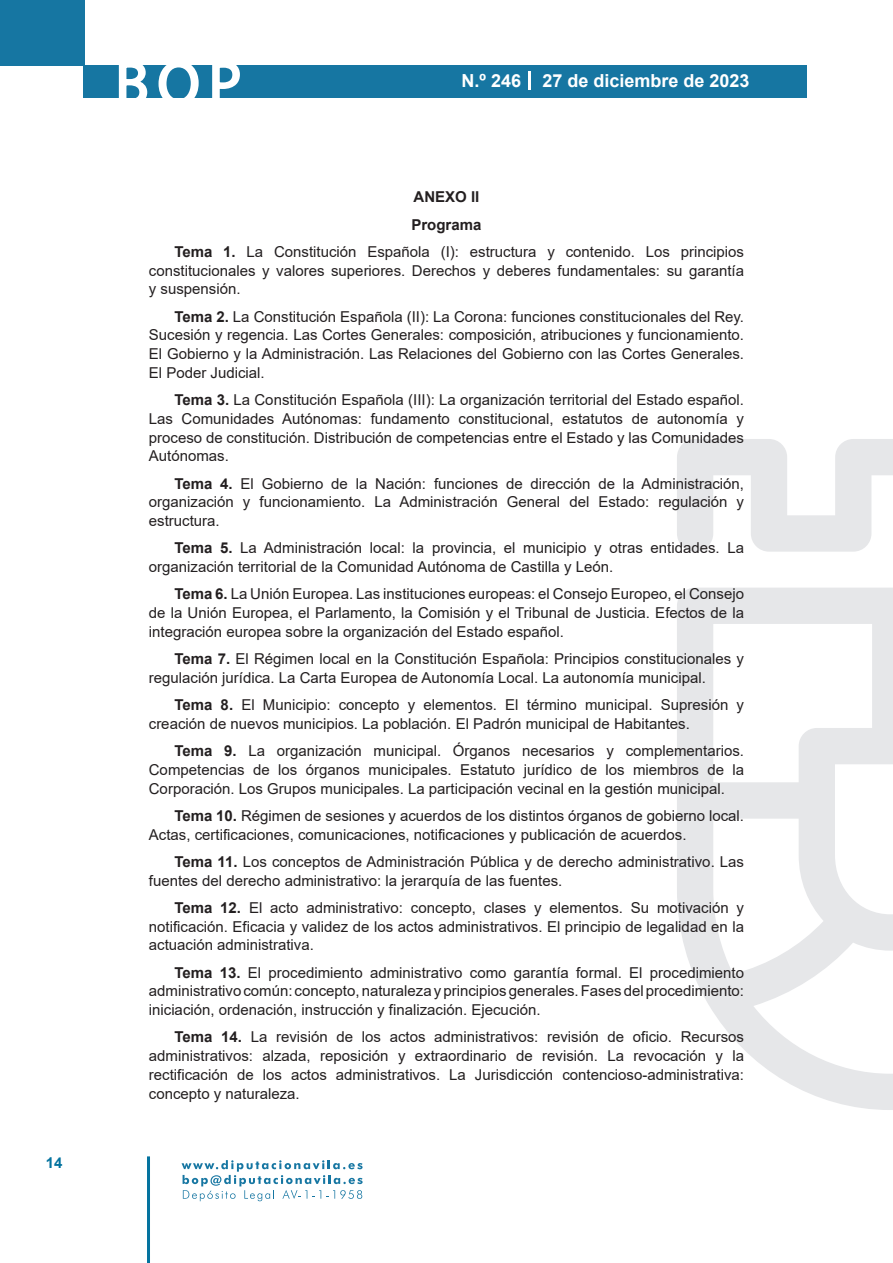
<style>
.page{position:relative;width:893px;height:1263px;background:#fff}
.page>*{position:absolute;margin:0;border:0;box-sizing:border-box;transform-origin:0 0}
.t1{font:500 61.5px "Avant Garde";color:#fff}
.t2{font:700 18px "Arial";color:#fff}
.texto_normal{font:15px/18.8px "Arial";color:#231f20;text-align:justify}
.texto_centrado{font:700 15px "Arial";color:#231f20}
.t3{font:700 15px "Arial";color:#04739f}
.s1{font-weight:700}
</style>
<div class="page">
<div style="left:0;top:0;width:85px;height:65px;background:#1676a2"></div>
<div style="left:84px;top:65px;width:723px;height:33px;background:#1676a2"></div>
<svg style="left:118px;top:65px;width:30px;height:33px"></svg>
<svg style="left:158px;top:65px;width:41px;height:33px"></svg>
<svg style="left:212px;top:65px;width:28px;height:33px"></svg>
<svg style="left:182px;top:1160px;width:181px;height:41px"></svg>
<hr style="left:147px;top:1156px;width:3px;height:107px;background:#04739f">
<svg style="left:529px;top:71px;width:2px;height:19px"></svg>
<svg style="left:677px;top:439px;width:216px;height:671px"></svg>
<p class="t3" style="left:46px;top:1152px;width:18px">14</p>
<h1 class="t1" style="left:115px;top:46px;width:128px">BOP</h1>
<p class="t2" style="left:462px;top:68px;width:289px">N.º 246 27 de diciembre de 2023</p>
<p class="texto_centrado" style="left:414px;top:186px;width:67px">ANEXO II</p>
<p class="texto_centrado" style="left:411px;top:214px;width:72px">Programa</p>
<p class="texto_normal" style="left:149px;top:242px;width:597px;text-indent:26px"><span class="s1">Tema 1.</span> La Constitución Española (I): estructura y contenido. Los principios constitucionales y valores superiores. Derechos y deberes fundamentales: su garantía y suspensión.</p>
<p class="texto_normal" style="left:149px;top:307px;width:597px;text-indent:26px"><span class="s1">Tema 2.</span> La Constitución Española (II): La Corona: funciones constitucionales del Rey.<br>Sucesión y regencia. Las Cortes Generales: composición, atribuciones y funcionamiento.<br>El Gobierno y la Administración. Las Relaciones del Gobierno con las Cortes Generales.<br>El Poder Judicial.</p>
<p class="texto_normal" style="left:149px;top:390px;width:597px;text-indent:26px"><span class="s1">Tema 3.</span> La Constitución Española (III): La organización territorial del Estado español.<br>Las Comunidades Autónomas: fundamento constitucional, estatutos de autonomía y proceso de constitución. Distribución de competencias entre el Estado y las Comunidades Autónomas.</p>
<p class="texto_normal" style="left:149px;top:474px;width:597px;text-indent:26px"><span class="s1">Tema 4.</span> El Gobierno de la Nación: funciones de dirección de la Administración, organización y funcionamiento. La Administración General del Estado: regulación y estructura.</p>
<p class="texto_normal" style="left:149px;top:539px;width:597px;text-indent:26px"><span class="s1">Tema 5.</span> La Administración local: la provincia, el municipio y otras entidades. La organización territorial de la Comunidad Autónoma de Castilla y León.</p>
<p class="texto_normal" style="left:149px;top:585px;width:597px;text-indent:26px"><span class="s1">Tema 6.</span> La Unión Europea. Las instituciones europeas: el Consejo Europeo, el Consejo de la Unión Europea, el Parlamento, la Comisión y el Tribunal de Justicia. Efectos de la integración europea sobre la organización del Estado español.</p>
<p class="texto_normal" style="left:149px;top:649px;width:597px;text-indent:26px"><span class="s1">Tema 7.</span> El Régimen local en la Constitución Española: Principios constitucionales y regulación jurídica. La Carta Europea de Autonomía Local. La autonomía municipal.</p>
<p class="texto_normal" style="left:149px;top:695px;width:597px;text-indent:26px"><span class="s1">Tema 8.</span> El Municipio: concepto y elementos. El término municipal. Supresión y creación de nuevos municipios. La población. El Padrón municipal de Habitantes.</p>
<p class="texto_normal" style="left:149px;top:741px;width:597px;text-indent:26px"><span class="s1">Tema 9.</span> La organización municipal. Órganos necesarios y complementarios.<br>Competencias de los órganos municipales. Estatuto jurídico de los miembros de la Corporación. Los Grupos municipales. La participación vecinal en la gestión municipal.</p>
<p class="texto_normal" style="left:149px;top:806px;width:597px;text-indent:26px"><span class="s1">Tema 10.</span> Régimen de sesiones y acuerdos de los distintos órganos de gobierno local.<br>Actas, certificaciones, comunicaciones, notificaciones y publicación de acuerdos.</p>
<p class="texto_normal" style="left:149px;top:852px;width:597px;text-indent:26px"><span class="s1">Tema 11.</span> Los conceptos de Administración Pública y de derecho administrativo. Las fuentes del derecho administrativo: la jerarquía de las fuentes.</p>
<p class="texto_normal" style="left:149px;top:898px;width:597px;text-indent:26px"><span class="s1">Tema 12.</span> El acto administrativo: concepto, clases y elementos. Su motivación y notificación. Eficacia y validez de los actos administrativos. El principio de legalidad en la actuación administrativa.</p>
<p class="texto_normal" style="left:149px;top:963px;width:597px;text-indent:26px"><span class="s1">Tema 13.</span> El procedimiento administrativo como garantía formal. El procedimiento administrativo común: concepto, naturaleza y principios generales. Fases del procedimiento: iniciación, ordenación, instrucción y finalización. Ejecución.</p>
<p class="texto_normal" style="left:149px;top:1028px;width:597px;text-indent:26px"><span class="s1">Tema 14.</span> La revisión de los actos administrativos: revisión de oficio. Recursos administrativos: alzada, reposición y extraordinario de revisión. La revocación y la rectificación de los actos administrativos. La Jurisdicción contencioso-administrativa: concepto y naturaleza.</p>
</div>
